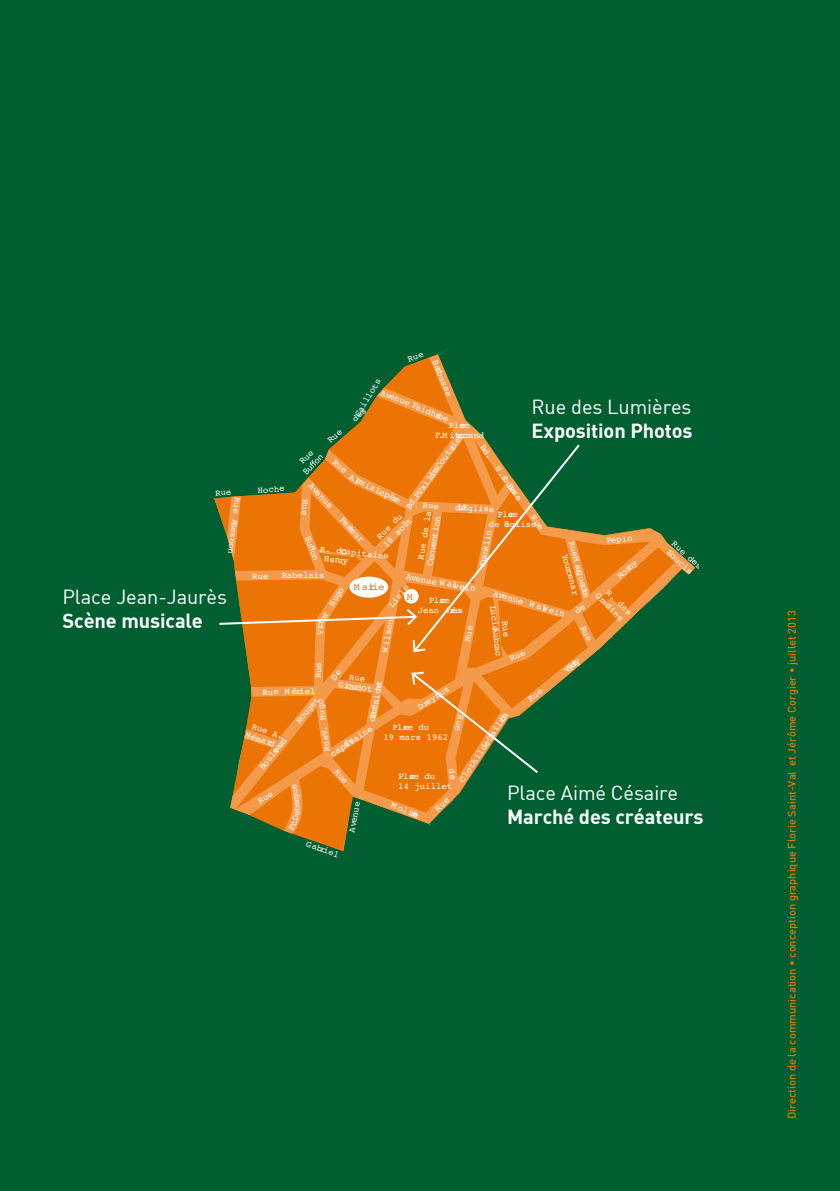
<style>
.page{position:relative;width:840px;height:1191px;background:#fff}
.page>*{position:absolute;margin:0;border:0;box-sizing:border-box;transform-origin:0 0}
.t1{font:20px "DIN Bold";letter-spacing:-.005em;color:#fff}
.t2{font:20px "DIN";letter-spacing:-.005em;color:#fff}
.t3{font:11px "DIN Medium";color:#ec7405}
.t4{font:10px "Courier";letter-spacing:-.135em;color:#ec7405}
.t5{font:9px/10px "Courier";color:#fff}
.t6{font:9px/10px "Courier";letter-spacing:-.1em;color:#fff;text-align:center}
</style>
<div class="page">
<div style="left:0;top:0;width:839px;height:1191px;background:#005f30"></div>
<svg style="left:215px;top:349px;width:479px;height:502px"></svg>
<p class="t5" style="left:243px;top:498px;width:34px;rotate:97deg">Rue A.</p>
<p class="t5" style="left:240px;top:523px;width:33px;rotate:97deg">Pesnon</p>
<h1 class="t2" style="left:62px;top:584px;width:166px">Place Jean-Jaurès</h1>
<h1 class="t1" style="left:62px;top:607px;width:142px">Scène musicale</h1>
<p class="t5" style="left:439px;top:358px;width:41px;rotate:68deg">Barbusse</p>
<p class="t5" style="left:352px;top:413px;width:44px;rotate:-59deg">Caillots</p>
<p class="t5" style="left:382px;top:387px;width:75px;rotate:22deg">Avenue Faidherbe</p>
<h1 class="t2" style="left:531px;top:394px;width:161px">Rue des Lumières</h1>
<h1 class="t1" style="left:531px;top:417px;width:162px">Exposition Photos</h1>
<p class="t6" style="left:435px;top:420px;width:51px">Place<br>F.M iterrand</p>
<p class="t5" style="left:426px;top:474px;width:55px;rotate:-54deg">nt Couturier</p>
<p class="t5" style="left:486px;top:442px;width:60px;rotate:55deg">Bd. H. Ba</p>
<p class="t5" style="left:403px;top:505px;width:52px;rotate:-54deg">Bd. P.Vailla</p>
<p class="t5" style="left:351px;top:472px;width:58px;rotate:25deg">Alexis Lepère</p>
<p class="t5" style="left:507px;top:472px;width:31px;rotate:55deg">rbusse</p>
<p class="t5" style="left:314px;top:480px;width:33px;rotate:47deg">Avenue</p>
<p class="t5" style="left:257px;top:485px;width:28px;rotate:-4deg">Hoche</p>
<p class="t5" style="left:458px;top:502px;width:38px;rotate:3deg">L'Eglise</p>
<p class="t5" style="left:414px;top:563px;width:55px;text-align:center;rotate:-81deg">Rue de la<br>Convention</p>
<p class="t5" style="left:488px;top:509px;width:49px;text-indent:9px">Place<br>de 'église</p>
<p class="t5" style="left:373px;top:535px;width:39px;rotate:-45deg">Rue du<br>18 août</p>
<p class="t5" style="left:345px;top:514px;width:33px;rotate:47deg">Pasteur</p>
<p class="t5" style="left:505px;top:519px;width:7px">l</p>
<p class="t5" style="left:476px;top:565px;width:38px;rotate:-79deg">Franklin</p>
<p class="t5" style="left:605px;top:535px;width:28px;rotate:-5deg">Pépin</p>
<p class="t5" style="left:676px;top:538px;width:39px;rotate:42deg">Rue des<br>Soucis</p>
<p class="t5" style="left:579px;top:550px;width:49px;text-indent:-11px;rotate:75deg">Rue M arguerite<br>Yourcenar</p>
<p class="t5" style="left:320px;top:544px;width:28px;rotate:6deg">R. du</p>
<p class="t5" style="left:325px;top:544px;width:65px;line-height:9px;text-indent:16px;rotate:6deg">Capitaine<br>Henry</p>
<p class="t5" style="left:614px;top:573px;width:25px;rotate:-42deg">Rosny</p>
<p class="t5" style="left:252px;top:570px;width:18px">Rue</p>
<p class="t5" style="left:282px;top:570px;width:44px">Rabelais</p>
<p class="t5" style="left:407px;top:571px;width:72px;rotate:10deg">Avenue W alw ein</p>
<p class="t4" style="left:353px;top:579px;width:32px">M airie</p>
<p class="t5" style="left:386px;top:603px;width:28px;rotate:-51deg">Lisle</p>
<p class="t5" style="left:315px;top:620px;width:43px;rotate:-58deg">tor Hugo</p>
<p class="t5" style="left:607px;top:583px;width:39px;text-align:center;rotate:45deg">R. des<br>Gradins</p>
<p class="t5" style="left:495px;top:587px;width:76px;rotate:17deg">Avenue W alwein</p>
<p class="t4" style="left:406px;top:589px;width:7px">M</p>
<p class="t5" style="left:417px;top:594px;width:45px;text-align:center">Place<br>Jean Jau</p>
<p class="t5" style="left:449px;top:604px;width:15px">rès</p>
<p class="t5" style="left:508px;top:604px;width:52px;text-align:center;rotate:83deg">Rue<br>Lucie Aubrac</p>
<p class="t5" style="left:379px;top:652px;width:36px;rotate:-80deg">W ilson</p>
<p class="t5" style="left:561px;top:666px;width:20px;rotate:-39deg">Vitry</p>
<p class="t5" style="left:340px;top:670px;width:36px;line-height:9.2px;text-align:center;rotate:8deg">Rue<br>Girardot</p>
<p class="t5" style="left:366px;top:721px;width:44px;rotate:-80deg">dPru ésident</p>
<p class="t5" style="left:415px;top:703px;width:37px;rotate:-34deg">Dreyfus</p>
<p class="t5" style="left:262px;top:686px;width:54px">Rue M ériel</p>
<p class="t5" style="left:251px;top:720px;width:37px;text-align:center;rotate:19deg">Rue A.<br>Hémard</p>
<p class="t5" style="left:293px;top:719px;width:33px;rotate:-51deg">Rouget</p>
<p class="t5" style="left:322px;top:752px;width:54px;rotate:-98deg">RueV. Hugo</p>
<p class="t5" style="left:456px;top:778px;width:84px;rotate:-57deg">ClothildeGailla</p>
<p class="t5" style="left:383px;top:722px;width:66px;text-indent:9px">Place du<br>19 mars 1962</p>
<p class="t5" style="left:398px;top:770px;width:55px">Place du<br>14 juillet</p>
<p class="t5" style="left:328px;top:750px;width:50px;rotate:-34deg">capitaine</p>
<p class="t5" style="left:256px;top:765px;width:40px;rotate:-51deg">Boulevard</p>
<h1 class="t2" style="left:506px;top:780px;width:173px">Place Aimé Césaire</h1>
<h1 class="t1" style="left:506px;top:803px;width:198px">Marché des créateurs</h1>
<p class="t5" style="left:346px;top:831px;width:33px;rotate:-80deg">Avenue</p>
<p class="t5" style="left:393px;top:800px;width:31px;rotate:21deg">M olirèe</p>
<p class="t5" style="left:308px;top:838px;width:36px;rotate:20deg">Gabriel</p>
<p class="t3" style="left:784px;top:1119px;width:510px;rotate:-90deg">Direction de la communication • conception graphique Florie Saint-Val et Jérôme Corgier • juillet 2013</p>
</div>
